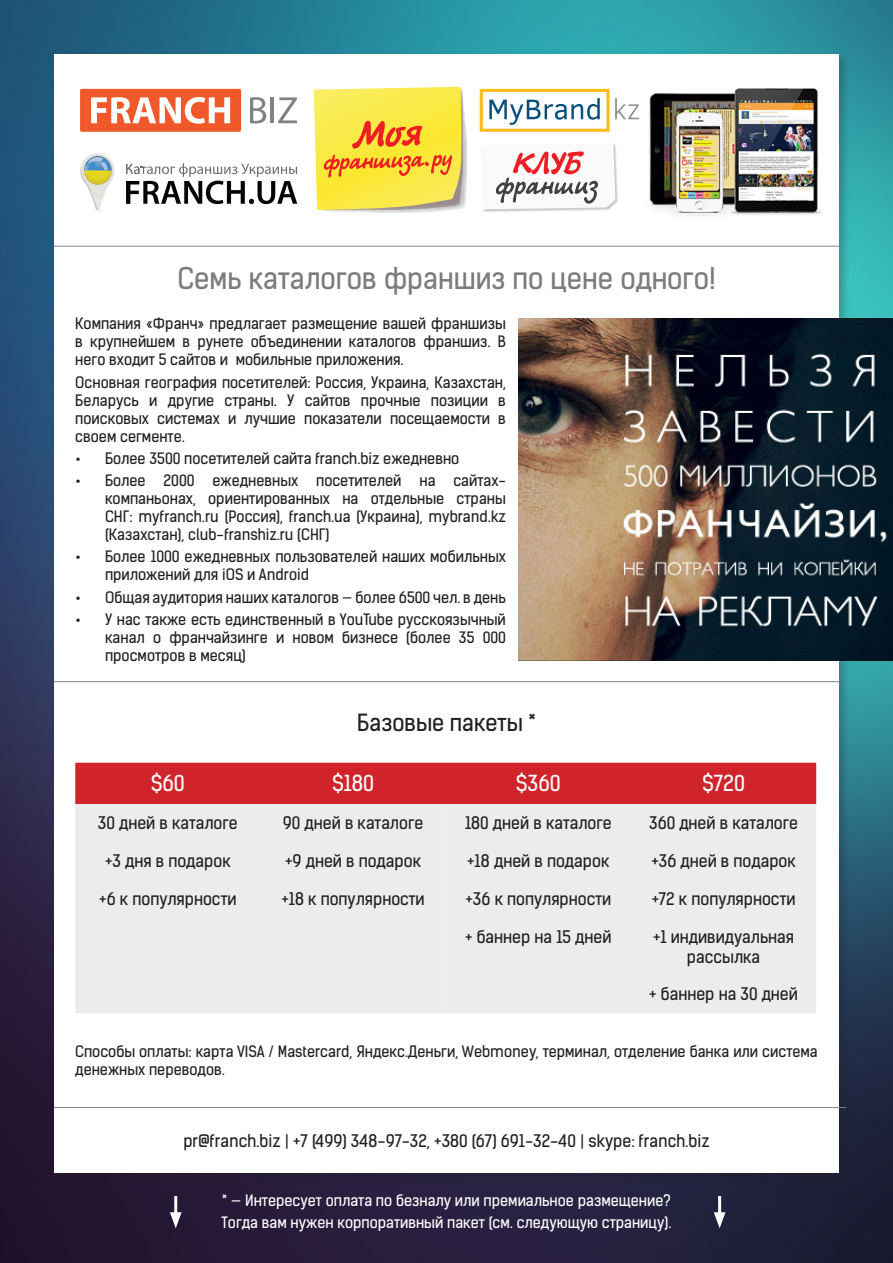
<style>
.page{position:relative;width:893px;height:1263px;background:#fff}
.page>*{position:absolute;margin:0;border:0;box-sizing:border-box;transform-origin:0 0}
.t1{font:28.5px "Kelson Sans Regular RU";color:#7a7c7f}
.t2{font:22.5px "Kelson Sans Regular RU";color:#231f20}
.Main{font:21px "Kelson Sans Regular RU";color:#fff}
.Main-2{font:16.5px/19.8px "Kelson Sans Regular RU";color:#231f20;text-align:center}
.Table{font:16.5px "Kelson Sans Regular RU";color:#231f20}
.Main-3{font:15px/18px "Kelson Sans Regular RU";color:#231f20;text-align:justify}
.Main-4{font:15px "Kelson Sans Regular RU";color:#fff}
</style>
<div class="page">
<img style="left:0;top:0;width:893px;height:1263px">
<div style="left:50px;top:50px;width:802px;height:1135px;background:#231f20;opacity:.3"></div>
<div style="left:54px;top:54px;width:785px;height:1119px;background:#fff"></div>
<img style="left:519px;top:318px;width:374px;height:343px">
<svg style="left:75px;top:763px;width:741px;height:250px;background:#e7cbcd"></svg>
<hr style="left:54px;top:681px;width:785px;height:1px;background:#808285">
<hr style="left:54px;top:246px;width:785px;height:1px;background:#808285">
<div style="left:80px;top:89px;width:161px;height:43px;background:#f1592a;border-radius:2px"></div>
<svg style="left:91px;top:97px;width:139px;height:27px"></svg>
<svg style="left:250px;top:97px;width:16px;height:26px"></svg>
<hr style="left:271px;top:97px;width:3px;height:26px;background:#808385">
<svg style="left:278px;top:97px;width:19px;height:26px"></svg>
<img style="left:649px;top:89px;width:173px;height:127px">
<svg style="left:489px;top:98px;width:111px;height:27px"></svg>
<div style="left:480px;top:89px;width:130px;height:43px;border:3px solid #fdbb1d"></div>
<svg style="left:615px;top:98px;width:24px;height:21px"></svg>
<img style="left:331px;top:112px;width:137px;height:101px">
<svg style="left:317px;top:87px;width:146px;height:123px;background:#f5d346"></svg>
<img style="left:80px;top:153px;width:35px;height:58px">
<svg style="left:126px;top:163px;width:171px;height:41px"></svg>
<hr style="left:54px;top:1107px;width:792px;height:1px;background:#808285">
<hr style="left:718px;top:1196px;width:3px;height:22px;background:#fff">
<svg style="left:714px;top:1212px;width:11px;height:16px"></svg>
<hr style="left:174px;top:1196px;width:3px;height:22px;background:#fff">
<svg style="left:170px;top:1212px;width:12px;height:16px"></svg>
<img style="left:483px;top:144px;width:135px;height:68px">
<svg style="left:483px;top:144px;width:132px;height:65px"></svg>
<p class="t1" style="left:177px;top:260px;width:540px">Семь каталогов франшиз по цене одного!</p>
<p class="Main-3" style="left:75px;top:315px;width:432px">Компания «Франч» предлагает размещение вашей франшизы в крупнейшем в рунете объединении каталогов франшиз. В него входит 5 сайтов и мобильные приложения.</p>
<p class="Main-3" style="left:75px;top:373px;width:432px">Основная география посетителей: Россия, Украина, Казахстан, Беларусь и другие страны. У сайтов прочные позиции в поисковых системах и лучшие показатели посещаемости в своем сегменте.</p>
<p class="Main-3" style="left:75px;top:449px;width:386px">• Более 3500 посетителей сайта franch.biz ежедневно</p>
<p class="Main-3" style="left:105px;top:471px;width:402px;text-indent:-30px">• Более 2000 ежедневных посетителей на сайтах&shy;компаньонах, ориентированных на отдельные страны СНГ: myfranch.ru (Россия), franch.ua (Украина), mybrand.kz (Казахстан), club-franshiz.ru (СНГ)</p>
<p class="Main-3" style="left:105px;top:548px;width:402px;text-indent:-30px">• Более 1000 ежедневных пользователей наших мобильных приложений для iOS и Android</p>
<p class="Main-3" style="left:75px;top:588px;width:432px">• Общая аудитория наших каталогов — более 6500 чел. в день</p>
<p class="Main-3" style="left:105px;top:610px;width:402px;text-indent:-30px">• У нас также есть единственный в YouTube русскоязычный канал о франчайзинге и новом бизнесе (более 35 000 просмотров в месяц)</p>
<p class="t2" style="left:357px;top:708px;width:180px">Базовые пакеты *</p>
<p class="Main" style="left:151px;top:770px;width:35px">$60</p>
<p class="Main" style="left:332px;top:770px;width:43px">$180</p>
<p class="Main" style="left:516px;top:770px;width:46px">$360</p>
<p class="Main" style="left:702px;top:770px;width:44px">$720</p>
<p class="Table" style="left:98px;top:813px;width:141px">30 дней в каталоге</p>
<p class="Main-2" style="left:283px;top:813px;width:142px">90 дней в каталоге</p>
<p class="Main-2" style="left:465px;top:813px;width:148px">180 дней в каталоге</p>
<p class="Main-2" style="left:649px;top:813px;width:150px">360 дней в каталоге</p>
<p class="Main-2" style="left:105px;top:851px;width:127px">+3 дня в подарок</p>
<p class="Main-2" style="left:285px;top:851px;width:137px">+9 дней в подарок</p>
<p class="Main-2" style="left:467px;top:851px;width:144px">+18 дней в подарок</p>
<p class="Main-2" style="left:651px;top:851px;width:146px">+36 дней в подарок</p>
<p class="Main-2" style="left:99px;top:889px;width:139px">+6 к популярности</p>
<p class="Main-2" style="left:281px;top:889px;width:145px">+18 к популярности</p>
<p class="Main-2" style="left:465px;top:889px;width:147px">+36 к популярности</p>
<p class="Main-2" style="left:652px;top:889px;width:145px">+72 к популярности</p>
<p class="Main-2" style="left:465px;top:927px;width:148px">+ баннер на 15 дней</p>
<p class="Main-2" style="left:653px;top:927px;width:143px">+1 индивидуальная рассылка</p>
<p class="Main-2" style="left:649px;top:984px;width:150px">+ баннер на 30 дней</p>
<p class="Main-3" style="left:75px;top:1042px;width:744px">Способы оплаты: карта VISA / Mastercard, Яндекс.Деньги, Webmoney, терминал, отделение банка или система денежных переводов.</p>
<p class="Main-2" style="left:183px;top:1130px;width:528px">pr@franch.biz | +7 (499) 348-97-32, +380 (67) 691-32-40 | skype: franch.biz</p>
<p class="Main-4" style="left:222px;top:1191px;width:450px">* — Интересует оплата по безналу или премиальное размещение?</p>
<p class="Main-4" style="left:221px;top:1213px;width:451px">Тогда вам нужен корпоративный пакет (см. следующую страницу).</p>
</div>
